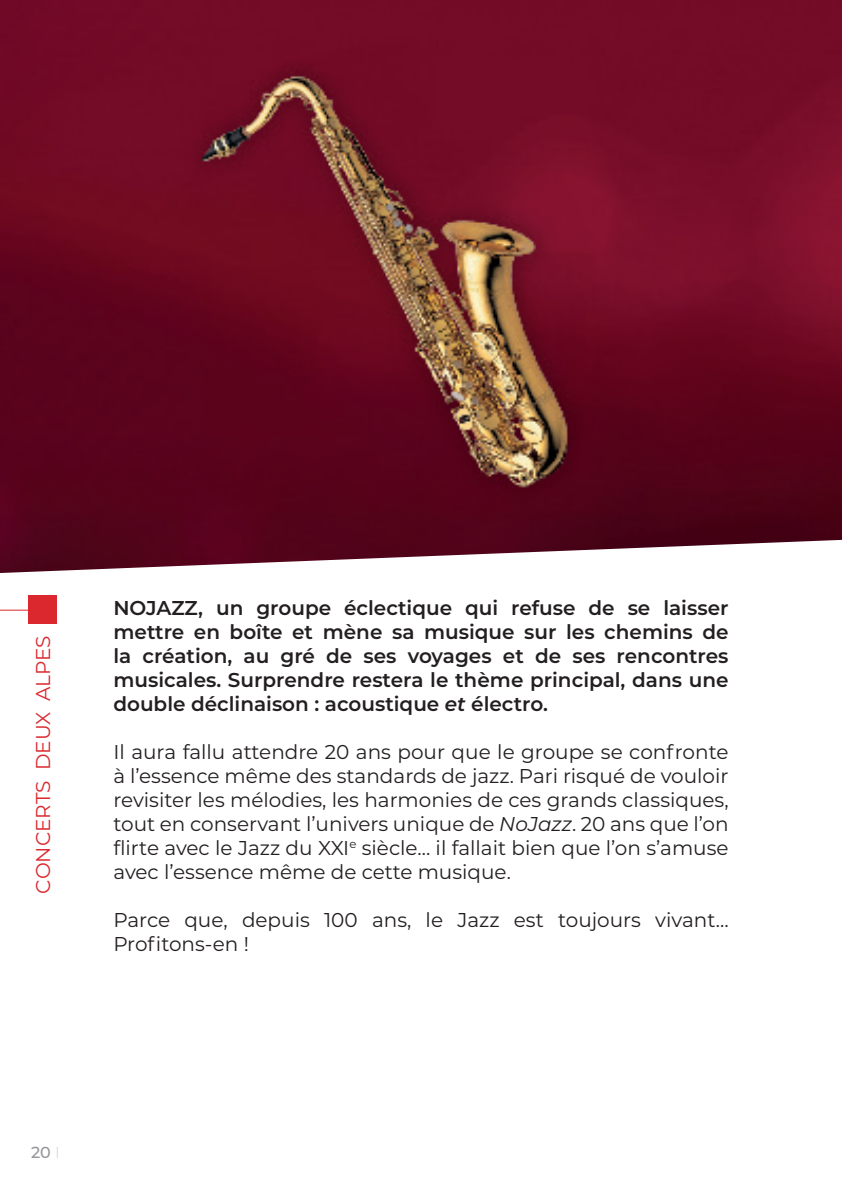
<style>
.page{position:relative;width:842px;height:1191px;background:#fff}
.page>*{position:absolute;margin:0;border:0;box-sizing:border-box;transform-origin:0 0}
.t1{font:20px/24px "Montserrat";color:#231f20;text-align:justify}
.t2{font:600 20px/24px "Montserrat";color:#231f20;text-align:justify}
.t3{font:20px "Montserrat";color:#da282e}
.t4{font:500 16px "Montserrat";color:#939598}
.s1{font-style:italic}
.s2{font-weight:100}
</style>
<div class="page">
<div style="left:28px;top:595px;width:29px;height:29px;background:#da282e"></div>
<svg style="left:0;top:609px;width:28px;height:1px"></svg>
<img style="left:0;top:0;width:842px;height:573px">
<p class="t3" style="left:29px;top:893px;width:260px;rotate:-90deg">CONCERTS DEUX ALPES</p>
<p class="t2" style="left:113px;top:595px;width:617px">NOJAZZ, un groupe éclectique qui refuse de se laisser mettre en boîte et mène sa musique sur les chemins de la création, au gré de ses voyages et de ses rencontres musicales. Surprendre restera le thème principal, dans une double déclinaison : acoustique <span class="s1">et</span> électro.</p>
<p class="t1" style="left:113px;top:739px;width:617px">Il aura fallu attendre 20 ans pour que le groupe se confronte à l’essence même des standards de jazz. Pari risqué de vouloir revisiter les mélodies, les harmonies de ces grands classiques, tout en conservant l’univers unique de <span class="s1">NoJazz</span>. 20 ans que l’on flirte avec le Jazz du XXI<sup>e</sup> siècle... il fallait bien que l’on s’amuse avec l’essence même de cette musique.</p>
<p class="t1" style="left:113px;top:907px;width:617px">Parce que, depuis 100 ans, le Jazz est toujours vivant…<br>Profitons-en !</p>
<p class="t4" style="left:31px;top:1141px;width:30px">20 <span class="s2">I</span></p>
</div>
